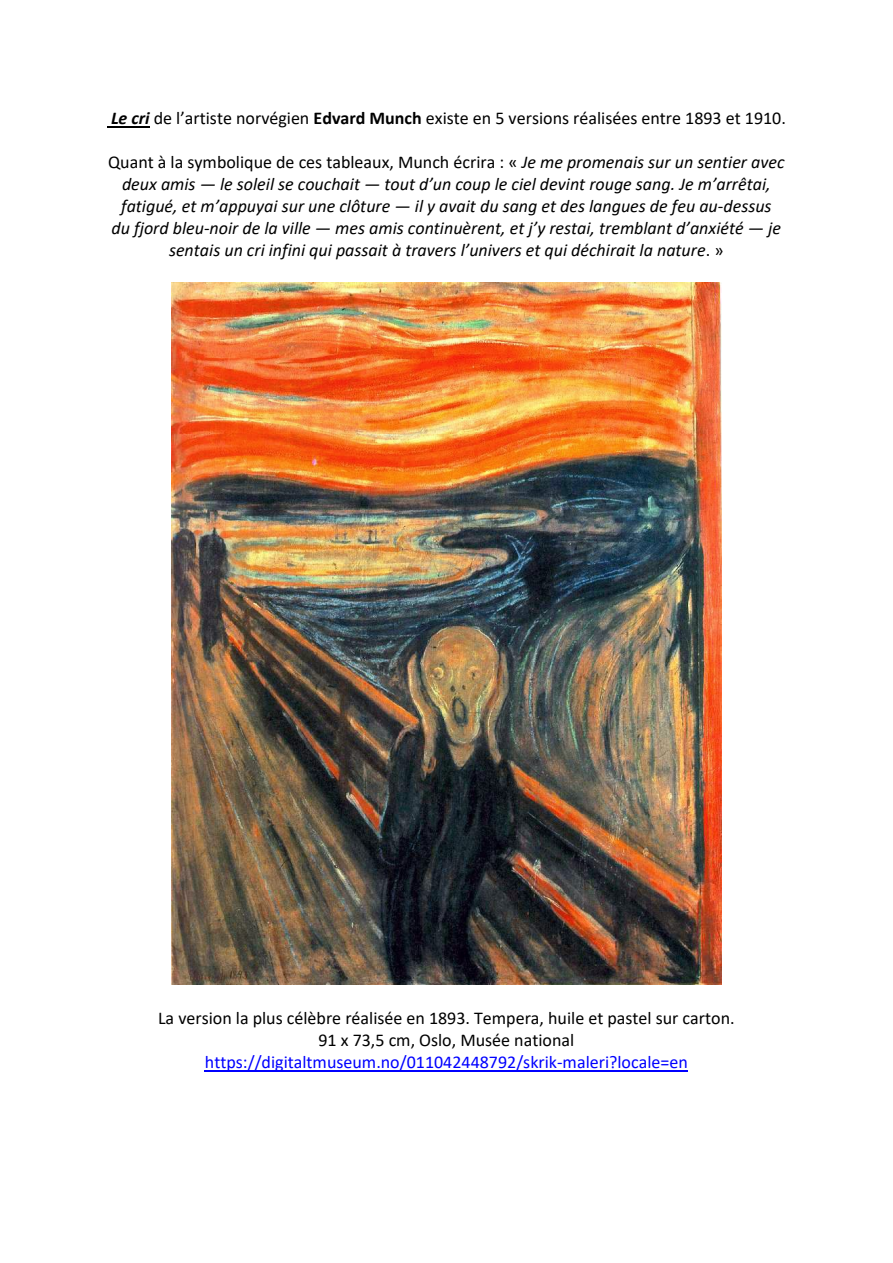
<style>
.page{position:relative;width:893px;height:1263px;background:#fff}
.page>*{position:absolute;margin:0;border:0;box-sizing:border-box;transform-origin:0 0}
.t1{font:italic 18px/21.9px "Calibri";color:#000;text-align:center}
.t2{font:18px/21.9px "Calibri";color:#000;text-align:center}
.t3{font:18px "Calibri";color:#00f}
.s1{font-weight:700;font-style:italic}
.s2{font-weight:700}
.s3{font-style:normal}
</style>
<div class="page">
<hr style="left:107px;top:126px;width:43px;height:1px;background:#000">
<hr style="left:205px;top:1070px;width:483px;height:1px;background:#00f">
<img style="left:171px;top:283px;width:551px;height:701px">
<p class="t2" style="left:111px;top:107px;width:676px"><span class="s1">Le cri</span> de l’artiste norvégien <span class="s2">Edvard Munch</span> existe en 5 versions réalisées entre 1893 et 1910.</p>
<p class="t1" style="left:108px;top:151px;width:678px"><span class="s3">Quant à la symbolique de ces tableaux, Munch écrira : «</span> Je me promenais sur un sentier avec deux amis — le soleil se couchait — tout d’un coup le ciel devint rouge sang. Je m’arrêtai, fatigué, et m’appuyai sur une clôture — il y avait du sang et des langues de feu au-dessus<br>du fjord bleu-noir de la ville — mes amis continuèrent, et j’y restai, tremblant d’anxiété — je sentais un cri infini qui passait à travers l’univers et qui déchirait la nature<span class="s3">. »</span></p>
<p class="t2" style="left:158px;top:1007px;width:578px">La version la plus célèbre réalisée en 1893. Tempera, huile et pastel sur carton.<br>91 x 73,5 cm, Oslo, Musée national</p>
<p class="t3" style="left:205px;top:1051px;width:484px">https://digitaltmuseum.no/011042448792/skrik-maleri?locale=en</p>
</div>
